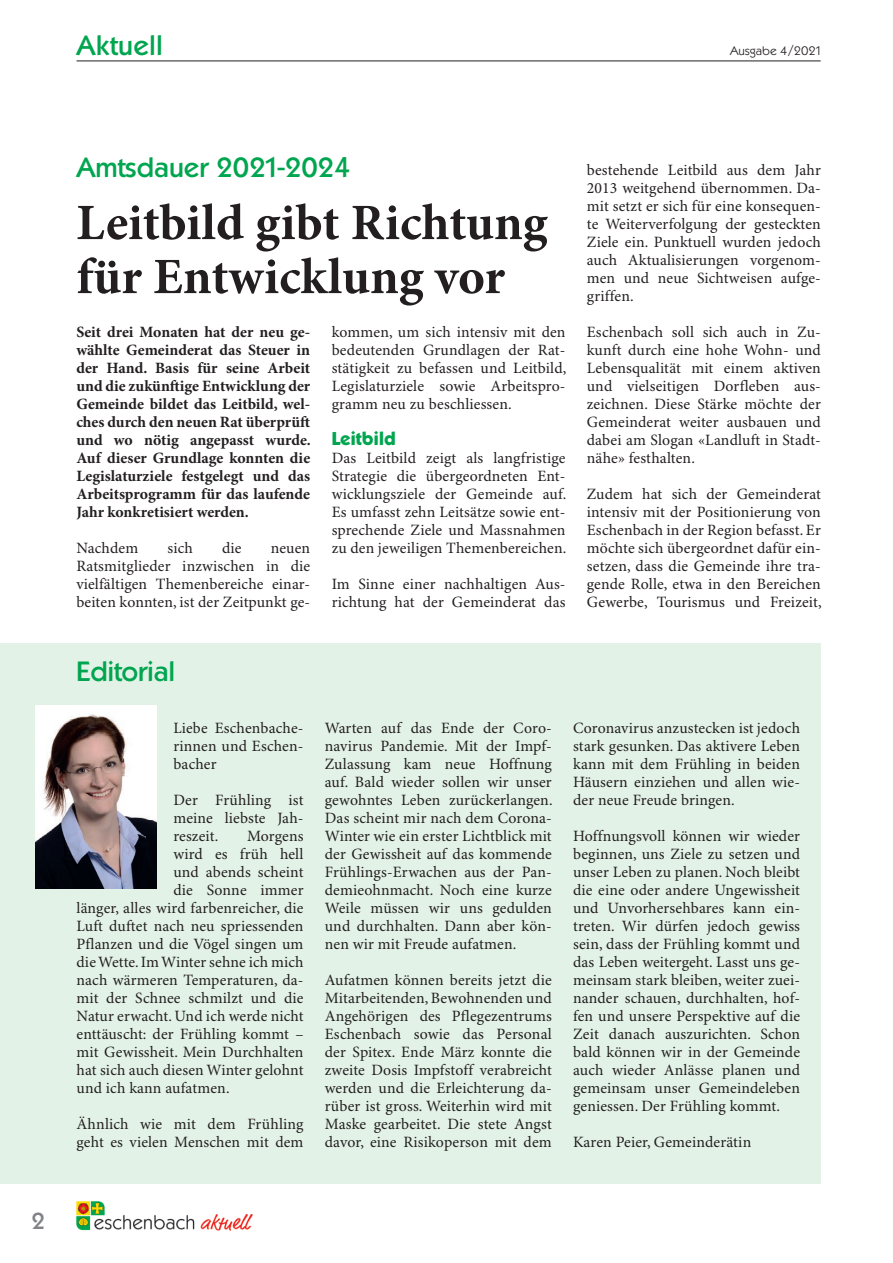
<style>
.page{position:relative;width:893px;height:1263px;background:#fff}
.page>*{position:absolute;margin:0;border:0;box-sizing:border-box;transform-origin:0 0}
.t1{font:700 51px/54px "Minion Pro";color:#231f20}
.t2{font:500 27px "Koblenz TS";color:#00a54f}
.t3{font:500 27px "Koblenz TS";letter-spacing:.02em;color:#00a54f}
.t4{font:500 22.5px "Koblenz TS";color:#808285}
.t5{font:700 18px "Koblenz TS";letter-spacing:.01em;color:#00a54f}
.t6{font:15.75px/18px "Minion Pro";letter-spacing:.01em;color:#231f20;text-align:justify}
.t7{font:700 15.75px/18px "Minion Pro";color:#231f20;text-align:justify}
.t8{font:300 12px "Koblenz TS";color:#231f20}
</style>
<div class="page">
<hr style="left:77px;top:61px;width:744px;height:1px;background:#231f20">
<img style="left:76px;top:1201px;width:177px;height:30px">
<div style="left:0;top:643px;width:821px;height:540px;background:#e3f2e7"></div>
<img style="left:36px;top:705px;width:120px;height:184px">
<h2 class="t3" style="left:77px;top:29px;width:87px">Aktuell</h2>
<p class="t8" style="left:730px;top:43px;width:94px">Ausgabe 4/2021</p>
<h3 class="t4" style="left:31px;top:1207px;width:15px">2</h3>
<h2 class="t2" style="left:76px;top:151px;width:276px">Amtsdauer 2021-2024</h2>
<h1 class="t1" style="left:76px;top:198px;width:473px">Leitbild gibt Richtung für Entwicklung vor</h1>
<p class="t7" style="left:76px;top:324px;width:236px">Seit drei Monaten hat der neu ge&shy;wählte Gemeinderat das Steuer in der Hand. Basis für seine Arbeit und die zukünftige Entwicklung der Gemeinde bildet das Leitbild, wel&shy;ches durch den neuen Rat überprüft und wo nötig angepasst wurde.<br>Auf dieser Grundlage konnten die Legislaturziele festgelegt und das Arbeitsprogramm für das laufende Jahr konkretisiert werden.</p>
<p class="t6" style="left:76px;top:540px;width:63px">Nachdem</p>
<p class="t6" style="left:167px;top:540px;width:27px">sich</p>
<p class="t6" style="left:222px;top:540px;width:21px">die</p>
<p class="t6" style="left:332px;top:324px;width:236px">kommen, um sich intensiv mit den bedeutenden Grundlagen der Rat&shy;stätigkeit zu befassen und Leitbild, Legislaturziele sowie Arbeitspro&shy;gramm neu zu beschliessen.</p>
<p class="t5" style="left:332px;top:427px;width:66px">Leitbild</p>
<p class="t6" style="left:332px;top:450px;width:236px">Das Leitbild zeigt als langfristige Strategie die übergeordneten Ent&shy;wicklungsziele der Gemeinde auf.<br>Es umfasst zehn Leitsätze sowie ent&shy;sprechende Ziele und Massnahmen zu den jeweiligen Themenbereichen.</p>
<p class="t6" style="left:332px;top:576px;width:235px">Im Sinne einer nachhaltigen Aus&shy;richtung hat der Gemeinderat das</p>
<p class="t6" style="left:76px;top:540px;width:235px;text-indent:194px">neuen Ratsmitglieder inzwischen in die vielfältigen Themenbereiche einar&shy;beiten konnten, ist der Zeitpunkt ge-</p>
<h2 class="t2" style="left:77px;top:655px;width:100px">Editorial</h2>
<p class="t6" style="left:587px;top:162px;width:236px">bestehende Leitbild aus dem Jahr 2013 weitgehend übernommen. Da&shy;mit setzt er sich für eine konsequen&shy;te Weiterverfolgung der gesteckten Ziele ein. Punktuell wurden jedoch auch Aktualisierungen vorgenom&shy;men und neue Sichtweisen aufge&shy;griffen.</p>
<p class="t6" style="left:587px;top:324px;width:236px">Eschenbach soll sich auch in Zu&shy;kunft durch eine hohe Wohn- und Lebensqualität mit einem aktiven und vielseitigen Dorfleben aus&shy;zeichnen. Diese Stärke möchte der Gemeinderat weiter ausbauen und dabei am Slogan «Landluft in Stadt&shy;nähe» festhalten.</p>
<p class="t6" style="left:587px;top:486px;width:236px">Zudem hat sich der Gemeinderat intensiv mit der Positionierung von Eschenbach in der Region befasst. Er möchte sich übergeordnet dafür ein&shy;setzen, dass die Gemeinde ihre tra&shy;gende Rolle, etwa in den Bereichen Gewerbe, Tourismus und Freizeit,</p>
<p class="t6" style="left:173px;top:720px;width:132px">Liebe Eschenbache&shy;rinnen und Eschen&shy;bacher</p>
<p class="t6" style="left:173px;top:792px;width:132px">Der Frühling ist meine liebste Jah&shy;reszeit.</p>
<p class="t6" style="left:247px;top:828px;width:58px">Morgens</p>
<p class="t6" style="left:173px;top:846px;width:132px">wird es früh hell</p>
<p class="t6" style="left:173px;top:864px;width:132px">und abends scheint</p>
<p class="t6" style="left:173px;top:882px;width:132px">die Sonne immer</p>
<p class="t6" style="left:77px;top:900px;width:228px">länger, alles wird farbenreicher, die</p>
<p class="t6" style="left:77px;top:918px;width:228px">Luft duftet nach neu spriessenden</p>
<p class="t6" style="left:77px;top:936px;width:228px">Pflanzen und die Vögel singen um</p>
<p class="t6" style="left:77px;top:954px;width:228px">die Wette. Im Winter sehne ich mich</p>
<p class="t6" style="left:77px;top:972px;width:228px">nach wärmeren Temperaturen, da-</p>
<p class="t6" style="left:77px;top:990px;width:228px">mit der Schnee schmilzt und die</p>
<p class="t6" style="left:77px;top:1008px;width:229px">Natur erwacht. Und ich werde nicht</p>
<p class="t6" style="left:77px;top:1026px;width:229px">enttäuscht: der Frühling kommt –</p>
<p class="t6" style="left:77px;top:1044px;width:228px">mit Gewissheit. Mein Durchhalten</p>
<p class="t6" style="left:77px;top:1062px;width:228px">hat sich auch diesen Winter gelohnt</p>
<p class="t6" style="left:77px;top:1080px;width:155px">und ich kann aufatmen.</p>
<p class="t6" style="left:77px;top:1116px;width:228px">Ähnlich wie mit dem Frühling geht es vielen Menschen mit dem</p>
<p class="t6" style="left:325px;top:720px;width:229px">Warten auf das Ende der Coro&shy;navirus Pandemie. Mit der Impf-Zulassung kam neue Hoffnung auf. Bald wieder sollen wir unser gewohntes Leben zurückerlangen.<br>Das scheint mir nach dem Corona-Winter wie ein erster Lichtblick mit der Gewissheit auf das kommende Frühlings-Erwachen aus der Pan&shy;demieohnmacht. Noch eine kurze Weile müssen wir uns gedulden und durchhalten. Dann aber kön&shy;nen wir mit Freude aufatmen.</p>
<p class="t6" style="left:325px;top:972px;width:229px">Aufatmen können bereits jetzt die Mitarbeitenden, Bewohnenden und Angehörigen des Pflegezentrums Eschenbach sowie das Personal der Spitex. Ende März konnte die zweite Dosis Impfstoff verabreicht werden und die Erleichterung da&shy;rüber ist gross. Weiterhin wird mit Maske gearbeitet. Die stete Angst davor, eine Risikoperson mit dem</p>
<p class="t6" style="left:573px;top:720px;width:228px">Coronavirus anzustecken ist jedoch stark gesunken. Das aktivere Leben kann mit dem Frühling in beiden Häusern einziehen und allen wie&shy;der neue Freude bringen.</p>
<p class="t6" style="left:573px;top:828px;width:229px">Hoffnungsvoll können wir wieder beginnen, uns Ziele zu setzen und unser Leben zu planen. Noch bleibt die eine oder andere Ungewissheit und Unvorhersehbares kann ein&shy;treten. Wir dürfen jedoch gewiss sein, dass der Frühling kommt und das Leben weitergeht. Lasst uns ge&shy;meinsam stark bleiben, weiter zuei&shy;nander schauen, durchhalten, hof&shy;fen und unsere Perspektive auf die Zeit danach auszurichten. Schon bald können wir in der Gemeinde auch wieder Anlässe planen und gemeinsam unser Gemeindeleben geniessen. Der Frühling kommt.</p>
<p class="t6" style="left:573px;top:1134px;width:180px">Karen Peier, Gemeinderätin</p>
</div>
